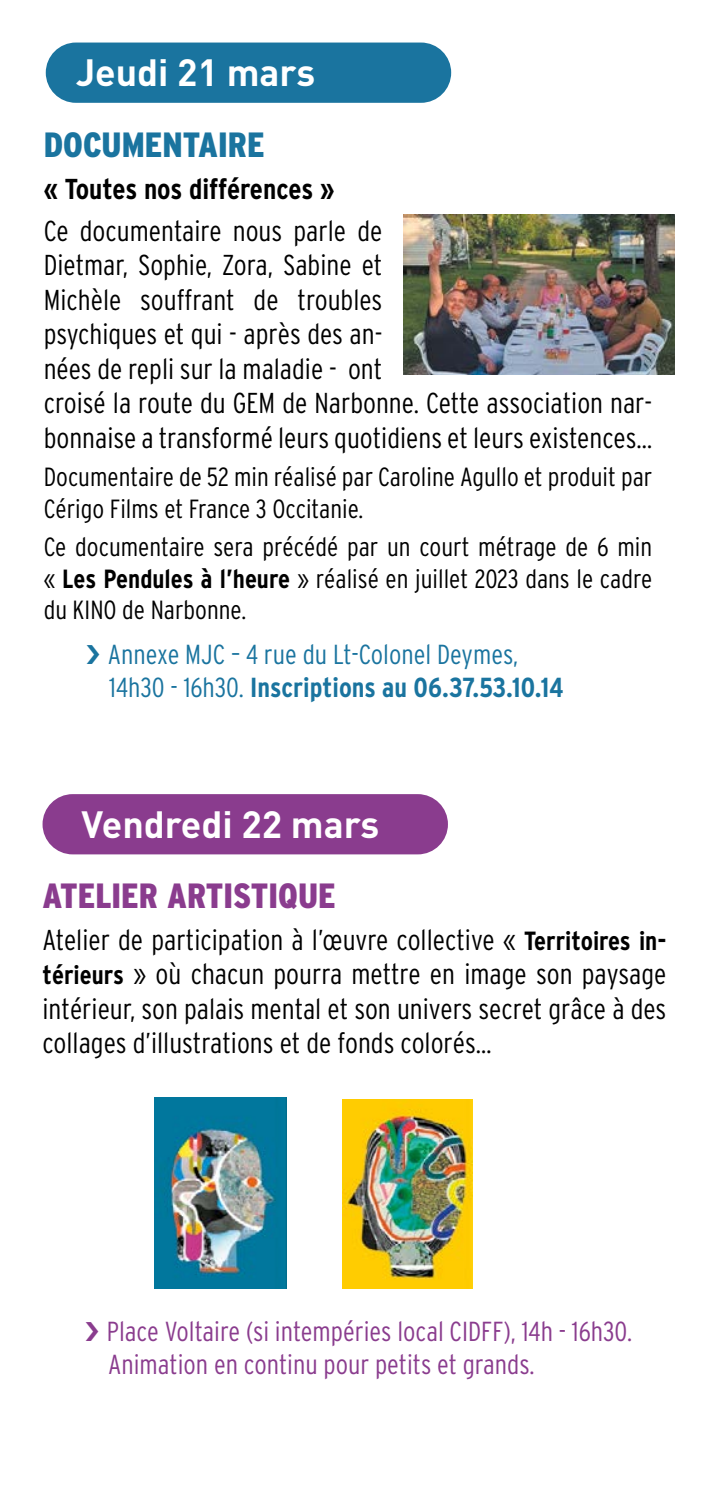
<style>
.page{position:relative;width:709px;height:1489px;background:#fff}
.page>*{position:absolute;margin:0;border:0;box-sizing:border-box;transform-origin:0 0}
.t1{font:700 37.5px "DIN";color:#fff}
.t2{font:900 condensed 35px "Interstate";color:#8a3c8e}
.t3{font:900 condensed 35px "Interstate";color:#1a749f}
.t4{font:300 condensed 28.75px/34.5px "Interstate";color:#000}
.t5{font:700 condensed 28.75px "Interstate";color:#000}
.t6{font:300 condensed 27.5px/33px "Interstate";color:#8a3c8e}
.t7{font:300 condensed 27.5px/33px "Interstate";color:#1a749f}
.t8{font:300 condensed 26.25px/31.5px "Interstate";color:#000}
.s1{font-weight:700}
.s2{font-weight:700;font-size:26.25px}
</style>
<div class="page">
<div style="left:46px;top:43px;width:405px;height:60px;background:#1a749f;border-radius:30px"></div>
<div style="left:43px;top:794px;width:405px;height:60px;background:#8a3c8e;border-radius:30px"></div>
<img style="left:342px;top:1099px;width:130px;height:189px">
<img style="left:155px;top:1097px;width:131px;height:190px">
<img style="left:403px;top:214px;width:271px;height:161px">
<h1 class="t1" style="left:76px;top:48px;width:241px">Jeudi 21 mars</h1>
<p class="t3" style="left:44px;top:126px;width:222px">DOCUMENTAIRE</p>
<p class="t5" style="left:44px;top:173px;width:292px">« Toutes nos différences »</p>
<p class="t4" style="left:44px;top:213px;width:610px">Ce documentaire nous parle de<br>Dietmar, Sophie, Zora, Sabine et<br>Michèle souffrant de troubles<br>psychiques et qui - après des an-<br>nées de repli sur la maladie - ont<br>croisé la route du GEM de Narbonne. Cette association nar&shy;bonnaise a transformé leurs quotidiens et leurs existences…</p>
<p class="t8" style="left:44px;top:461px;width:610px">Documentaire de 52 min réalisé par Caroline Agullo et produit par<br>Cérigo Films et France 3 Occitanie.</p>
<p class="t8" style="left:44px;top:531px;width:610px;text-align:justify">Ce documentaire sera précédé par un court métrage de 6 min « <span class="s1">Les Pendules à l’heure</span> » réalisé en juillet 2023 dans le cadre du KINO de Narbonne.</p>
<p class="t7" style="left:108px;top:637px;width:457px">Annexe MJC – 4 rue du Lt-Colonel Deymes,<br>14h30 - 16h30. <span class="s1">Inscriptions au 06.37.53.10.14</span></p>
<h1 class="t1" style="left:81px;top:799px;width:299px">Vendredi 22 mars</h1>
<p class="t2" style="left:43px;top:876px;width:295px">ATELIER ARTISTIQUE</p>
<p class="t4" style="left:43px;top:922px;width:625px;text-align:justify">Atelier de participation à l’œuvre collective « <span class="s2">Territoires in&shy;térieurs</span> » où chacun pourra mettre en image son paysage intérieur, son palais mental et son univers secret grâce à des collages d’illustrations et de fonds colorés…</p>
<p class="t6" style="left:107px;top:1314px;width:527px">Place Voltaire (si intempéries local CIDFF), 14h - 16h30.<br>Animation en continu pour petits et grands.</p>
</div>
